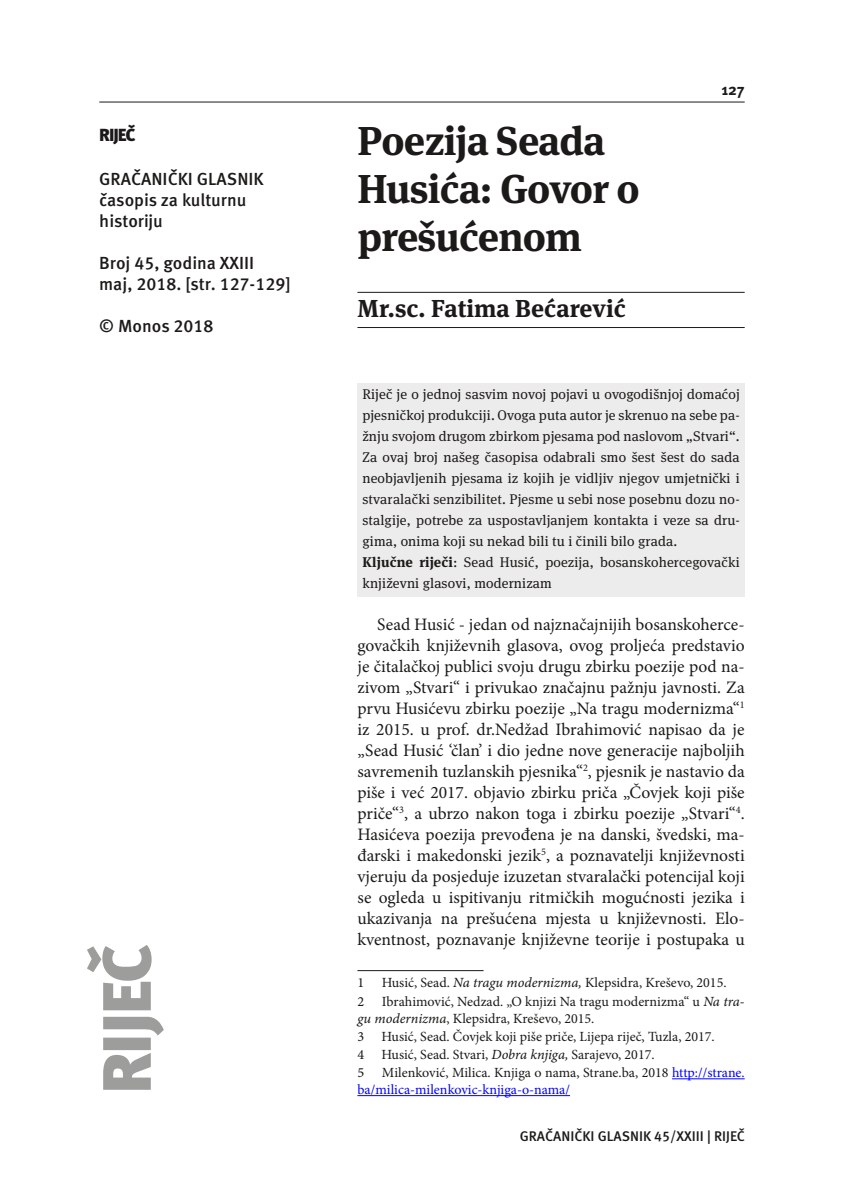
<style>
.page{position:relative;width:844px;height:1191px;background:#fff}
.page>*{position:absolute;margin:0;border:0;box-sizing:border-box;transform-origin:0 0}
.t1{font:900 68.25px "Meta Pro";color:#9d9d9c}
.t2{font:700 40.25px/48.3px "Meta Serif Pro";letter-spacing:-.02em;color:#1b1a18}
.t3{font:700 24.5px "Meta Serif Pro";color:#1b1a18}
.t4{font:17.5px/21px "Minion Pro";color:#1b1a18;text-align:justify}
.t5{font:500 17.5px/21px "Meta Pro";color:#1b1a18}
.t6{font:900 17.5px "Meta Pro";letter-spacing:-.06em;color:#1b1a18}
.t7{font:700 15.75px "Meta Pro";color:#1b1a18}
.t8{font:14px/21px "Meta Serif Pro";letter-spacing:.01em;color:#1b1a18}
.t9{font:14px/18.2px "Minion Pro";color:#1b1a18}
.t10{font:14px/16.8px "Minion Pro";color:#00f}
.t11{font:500 14px "Meta Pro";color:#1b1a18}
.t12{font:14px "Minion Pro Capt";color:#1b1a18}
.s1{font-weight:700}
.s2{font-family:"Minion Pro Capt"}
.s3{font-family:"Minion Pro It Capt"}
.s4{color:#1b1a18}
</style>
<div class="page">
<hr style="left:99px;top:102px;width:645px;height:1px;background:#1b1a18">
<hr style="left:357px;top:292px;width:387px;height:1px;background:#1b1a18">
<hr style="left:357px;top:327px;width:387px;height:1px;background:#1b1a18">
<div style="left:357px;top:383px;width:387px;height:171px;background:#edecec"></div>
<div style="left:357px;top:551px;width:387px;height:45px;background:#edecec"></div>
<hr style="left:357px;top:970px;width:126px;height:1px;background:#1b1a18">
<hr style="left:672px;top:1078px;width:72px;height:1px;background:#00f">
<hr style="left:357px;top:1095px;width:213px;height:1px;background:#00f">
<p class="t6" style="left:99px;top:124px;width:37px">RIJEČ</p>
<p class="t5" style="left:99px;top:169px;width:166px">GRAČANIČKI GLASNIK časopis za kulturnu historiju</p>
<p class="t5" style="left:99px;top:253px;width:193px">Broj 45, godina XXIII maj, 2018. [str. 127-129]</p>
<p class="t5" style="left:99px;top:316px;width:116px">© Monos 2018</p>
<h1 class="t1" style="left:84px;top:1094px;width:151px;rotate:-90deg">RIJEČ</h1>
<h2 class="t2" style="left:357px;top:113px;width:284px">Poezija Seada<br>Husića: Govor o prešućenom</h2>
<h3 class="t3" style="left:357px;top:289px;width:270px">Mr.sc. Fatima Bećarević</h3>
<p class="t7" style="left:721px;top:79px;width:25px">127</p>
<p class="t8" style="left:362px;top:383px;width:379px">Riječ je o jednoj sasvim novoj pojavi u ovogodišnjoj domaćoj pjesničkoj produkciji. Ovoga puta autor je skrenuo na sebe pa&shy;žnju svojom drugom zbirkom pjesama pod naslovom „Stvari“.<br>Za ovaj broj našeg časopisa odabrali smo šest šest do sada neobjavljenih pjesama iz kojih je vidljiv njegov umjetnički i stvaralački senzibilitet. Pjesme u sebi nose posebnu dozu no&shy;stalgije, potrebe za uspostavljanjem kontakta i veze sa dru&shy;gima, onima koji su nekad bili tu i činili bilo grada.<br><span class="s1">Ključne riječi</span>: Sead Husić, poezija, bosanskohercegovački književni glasovi, modernizam</p>
<p class="t4" style="left:357px;top:614px;width:388px;text-indent:20px">Sead Husić - jedan od najznačajnijih bosanskoherce&shy;govačkih književnih glasova, ovog proljeća predstavio je čitalačkoj publici svoju drugu zbirku poezije pod na&shy;zivom „Stvari“ i privukao značajnu pažnju javnosti. Za prvu Husićevu zbirku poezije „Na tragu modernizma“<sup>1 </sup>iz 2015. u prof. dr.Nedžad Ibrahimović napisao da je „Sead Husić ‘član’ i dio jedne nove generacije najboljih savremenih tuzlanskih pjesnika“<sup>2</sup>, pjesnik je nastavio da piše i već 2017. objavio zbirku priča „Čovjek koji piše priče“<sup>3</sup>, a ubrzo nakon toga i zbirku poezije „Stvari“<sup>4</sup>.<br>Hasićeva poezija prevođena je na danski, švedski, ma&shy;đarski i makedonski jezik<sup>5</sup>, a poznavatelji književnosti vjeruju da posjeduje izuzetan stvaralački potencijal koji se ogleda u ispitivanju ritmičkih mogućnosti jezika i ukazivanja na prešućena mjesta u književnosti. Elo&shy;kventnost, poznavanje književne teorije i postupaka u</p>
<p class="t9" style="left:357px;top:974px;width:388px"><span class="s2">1</span> Husić, Sead. <span class="s3">Na tragu modernizma,</span> Klepsidra, Kreševo, 2015.<br><span class="s2">2</span> Ibrahimović, Nedzad. „O knjizi Na tragu modernizma“ u <span class="s3">Na tra-</span></p>
<p class="t9" style="left:357px;top:1009px;width:359px"><span class="s3">gu modernizma</span>, Klepsidra, Kreševo, 2015.<br><span class="s2">3</span> Husić, Sead. Čovjek koji piše priče, Lijepa riječ, Tuzla, 2017.<br><span class="s2">4</span> Husić, Sead. Stvari, <span class="s3">Dobra knjiga,</span> Sarajevo, 2017.</p>
<p class="t12" style="left:357px;top:1063px;width:8px">5</p>
<p class="t10" style="left:357px;top:1064px;width:388px;text-indent:24px"><span class="s4">Milenković, Milica. Knjiga o nama, Strane.ba, 2018</span> http://strane. ba/milica-milenkovic-knjiga-o-nama/</p>
<p class="t11" style="left:519px;top:1126px;width:227px">GRAČANIČKI GLASNIK 45/XXIII | RIJEČ</p>
</div>
